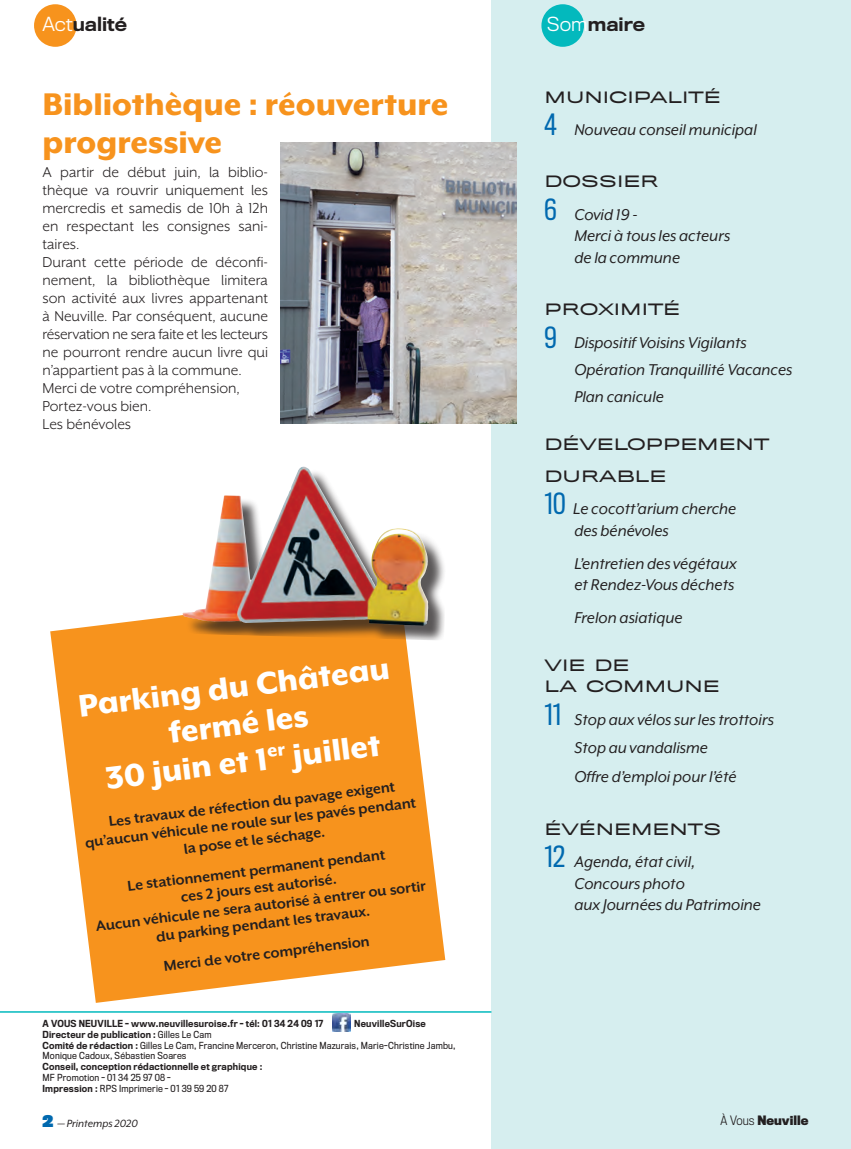
<style>
.page{position:relative;width:851px;height:1149px;background:#fff}
.page>*{position:absolute;margin:0;border:0;box-sizing:border-box;transform-origin:0 0}
.t1{font:800 36px "Mr Eaves XL Mod OT";color:#fff}
.t2{font:800 36px/37.5px "Mr Eaves XL Mod OT";color:#f7931d}
.t3{font:italic 18px "Mr Eaves XL Mod OT";color:#231f20}
.t4{font:500 18px "Titling Gothic FB Normal";color:#231f20}
.t5{font:16.5px/18px "Mr Eaves XL San OT";color:#231f20;text-align:justify}
.t6{font:700 16.5px/18px "Mr Eaves XL San OT";color:#231f20;text-align:center}
.t7{font:14.7px "Titling Gothic FB Extended";color:#231f20}
.t8{font:700 12px "Titling Gothic FB Narrow";color:#231f20}
.t9{font:italic 12px "Mr Eaves XL Mod OT";color:#231f20}
.t10{font:9px/10.8px "Titling Gothic FB Narrow";letter-spacing:.02em;color:#231f20}
.t11{font:500 9px "Titling Gothic FB Narrow";letter-spacing:.025em;color:#231f20}
.s1{font-weight:300;color:#fff}
.s2{font-weight:400}
.s3{font-weight:500}
.s4{font-family:"Titling Gothic FB Cond";font-style:normal;font-size:27px;color:#0169af}
.s5{font-weight:300}
.s6{font-family:"Titling Gothic FB Narrow";font-weight:900;font-style:normal;font-size:15px;color:#0169af}
</style>
<div class="page">
<div style="left:491px;top:0;width:359px;height:1148px;background:#d6eeef"></div>
<div style="left:34px;top:4px;width:43px;height:43px;background:#f7931d;border-radius:50%"></div>
<div style="left:541px;top:4px;width:43px;height:43px;background:#03b9bd;border-radius:50%"></div>
<svg style="left:50px;top:615px;width:395px;height:387px;fill:#f7931d"></svg>
<img style="left:332px;top:1012px;width:18px;height:18px">
<div style="left:185px;top:469px;width:262px;height:171px;background:#231f20;opacity:.75"></div>
<img style="left:182px;top:466px;width:236px;height:159px">
<img style="left:281px;top:142px;width:236px;height:281px">
<hr style="left:0;top:1010px;width:491px;height:2px;background:#03b9bd">
<p class="t4" style="left:43px;top:14px;width:86px"><span class="s1">Act</span>ualité</p>
<p class="t2" style="left:43px;top:85px;width:407px">Bibliothèque : réouverture progressive</p>
<p class="t5" style="left:43px;top:163px;width:227px">A partir de début juin, la biblio&shy;thèque va rouvrir uniquement les mercredis et samedis de 10h à 12h en respectant les consignes sani&shy;taires.</p>
<p class="t5" style="left:43px;top:253px;width:227px">Durant cette période de déconfi&shy;nement, la bibliothèque limitera son activité aux livres appartenant à Neuville. Par conséquent, aucune réservation ne sera faite et les lecteurs ne pourront rendre aucun livre qui n’appartient pas à la commune.</p>
<p class="t5" style="left:43px;top:379px;width:199px">Merci de votre compréhension,</p>
<p class="t5" style="left:43px;top:397px;width:110px">Portez-vous bien.</p>
<p class="t5" style="left:43px;top:415px;width:90px">Les bénévoles</p>
<p class="t1" style="left:76px;top:687px;width:316px;rotate:-7deg">Parking du Château</p>
<p class="t1" style="left:167px;top:714px;width:141px;rotate:-7deg">fermé les</p>
<p class="t1" style="left:104px;top:760px;width:278px;rotate:-7deg">30 juin et 1<sup>er</sup> juillet</p>
<p class="t6" style="left:82px;top:815px;width:335px;rotate:-7deg">Les travaux de réfection du pavage exigent qu’aucun véhicule ne roule sur les pavés pendant</p>
<p class="t6" style="left:183px;top:839px;width:144px;rotate:-7deg">la pose et le séchage.</p>
<p class="t6" style="left:127px;top:876px;width:261px;rotate:-7deg">Le stationnement permanent pendant</p>
<p class="t6" style="left:180px;top:888px;width:158px;rotate:-7deg">ces 2 jours est autorisé.</p>
<p class="t6" style="left:95px;top:916px;width:334px;rotate:-7deg">Aucun véhicule ne sera autorisé à entrer ou sortir du parking pendant les travaux.</p>
<p class="t6" style="left:163px;top:956px;width:208px;rotate:-7deg">Merci de votre compréhension</p>
<p class="t11" style="left:43px;top:1018px;width:282px">A VOUS NEUVILLE - www.neuvillesuroise.fr - tél: 01 34 24 09 17</p>
<p class="t11" style="left:354px;top:1018px;width:73px">NeuvilleSurOise</p>
<p class="t11" style="left:43px;top:1028px;width:170px">Directeur de publication : <span class="s2">Gilles Le Cam</span></p>
<p class="t10" style="left:43px;top:1039px;width:414px"><span class="s3">Comité de rédaction :</span> Gilles Le Cam, Francine Merceron, Christine Mazurais, Marie-Christine Jambu,<br>Monique Cadoux, Sébastien Soares</p>
<p class="t11" style="left:43px;top:1061px;width:221px">Conseil, conception rédactionnelle et graphique :</p>
<p class="t10" style="left:43px;top:1072px;width:130px">MF Promotion - 01 34 25 97 08 -</p>
<p class="t10" style="left:43px;top:1082px;width:187px"><span class="s3">Impression :</span> RPS Imprimerie - 01 39 59 20 87</p>
<p class="t4" style="left:546px;top:14px;width:100px"><span class="s1">Som</span>maire</p>
<p class="t7" style="left:544px;top:88px;width:177px">MUNICIPALITÉ</p>
<p class="t3" style="left:544px;top:120px;width:214px"><span class="s4">4</span> Nouveau conseil municipal</p>
<p class="t7" style="left:544px;top:173px;width:115px">DOSSIER</p>
<p class="t3" style="left:544px;top:205px;width:94px"><span class="s4">6</span> Covid 19 -</p>
<p class="t3" style="left:574px;top:227px;width:157px">Merci à tous les acteurs</p>
<p class="t3" style="left:574px;top:248px;width:107px">de la commune</p>
<p class="t7" style="left:544px;top:301px;width:137px">PROXIMITÉ</p>
<p class="t3" style="left:544px;top:333px;width:203px"><span class="s4">9</span> Dispositif Voisins Vigilants</p>
<p class="t3" style="left:574px;top:360px;width:219px">Opération Tranquillité Vacances</p>
<p class="t3" style="left:574px;top:387px;width:91px">Plan canicule</p>
<p class="t7" style="left:544px;top:435px;width:226px">DÉVELOPPEMENT</p>
<p class="t7" style="left:544px;top:468px;width:123px">DURABLE</p>
<p class="t3" style="left:544px;top:500px;width:193px"><span class="s4">10</span> Le cocott’arium cherche</p>
<p class="t3" style="left:574px;top:521px;width:96px">des bénévoles</p>
<p class="t3" style="left:574px;top:554px;width:164px">L’entretien des végétaux</p>
<p class="t3" style="left:574px;top:575px;width:161px">et Rendez-Vous déchets</p>
<p class="t3" style="left:574px;top:608px;width:110px">Frelon asiatique</p>
<p class="t7" style="left:544px;top:656px;width:86px">VIE DE</p>
<p class="t7" style="left:544px;top:678px;width:177px">LA COMMUNE</p>
<p class="t3" style="left:544px;top:710px;width:231px"><span class="s4">11</span> Stop aux vélos sur les trottoirs</p>
<p class="t3" style="left:574px;top:738px;width:135px">Stop au vandalisme</p>
<p class="t3" style="left:574px;top:767px;width:164px">Offre d’emploi pour l’été</p>
<p class="t7" style="left:544px;top:820px;width:178px">ÉVÉNEMENTS</p>
<p class="t3" style="left:544px;top:852px;width:152px"><span class="s4">12</span> Agenda, état civil,</p>
<p class="t3" style="left:574px;top:873px;width:112px">Concours photo</p>
<p class="t3" style="left:574px;top:895px;width:188px">aux Journées du Patrimoine</p>
<p class="t8" style="left:720px;top:1112px;width:89px"><span class="s5">À Vous</span> Neuville</p>
<p class="t9" style="left:43px;top:1116px;width:97px"><span class="s6">2</span> — Printemps 2020</p>
<p class="t8" style="left:720px;top:1114px;width:89px"><span class="s5">À Vous</span> Neuville</p>
</div>
